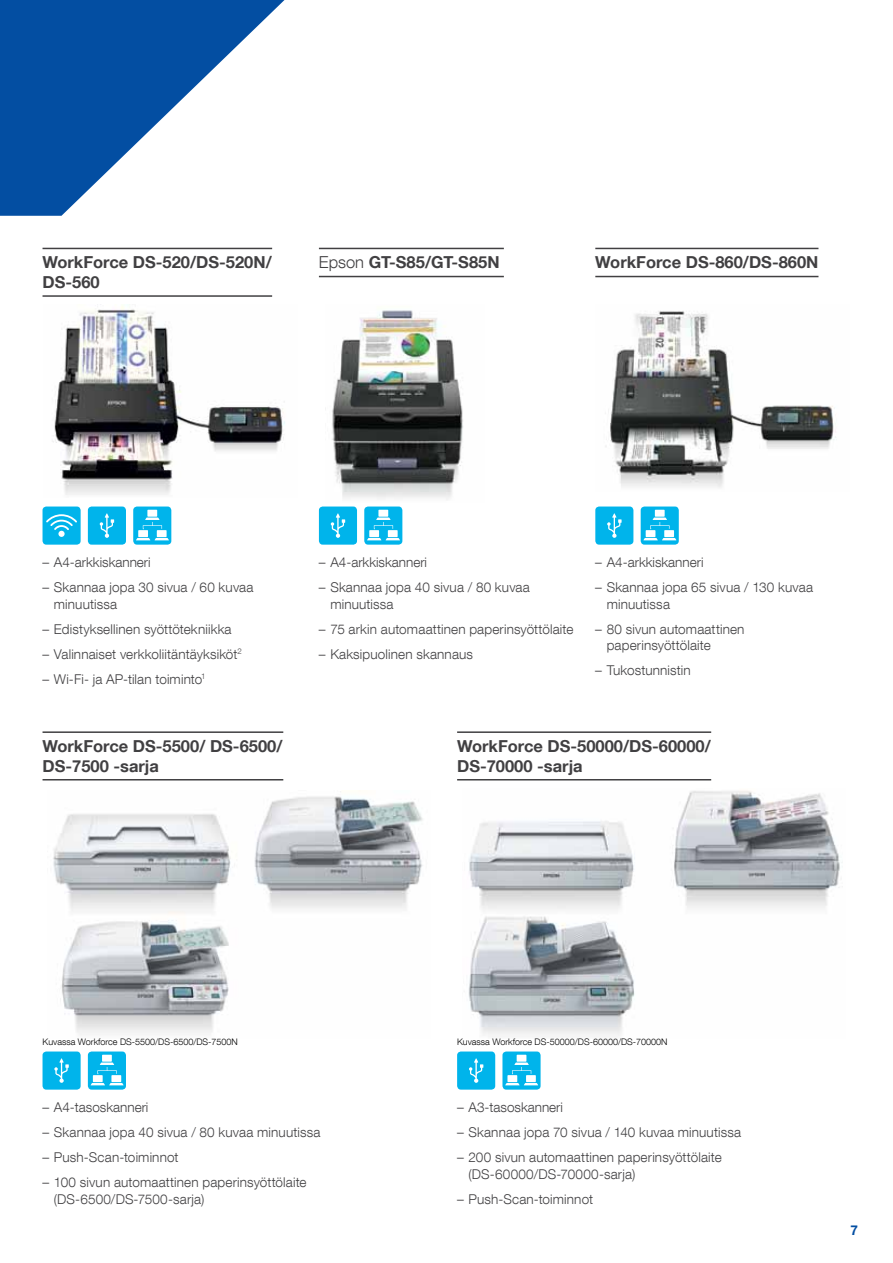
<style>
.page{position:relative;width:893px;height:1263px;background:#fff}
.page>*{position:absolute;margin:0;border:0;box-sizing:border-box;transform-origin:0 0}
.t1{font:700 16.5px/19.5px "Helvetica Neue LT Com";color:#414042}
.t2{font:300 13.5px/16.5px "Helvetica Neue LT Com";letter-spacing:.01em;color:#414042}
.t3{font:700 13.5px "Helvetica Neue LT Com";color:#034ea2}
.t4{font:300 9px "Helvetica Neue LT Com";color:#000}
.s1{font-weight:300}
</style>
<div class="page">
<svg style="left:0;top:0;width:284px;height:216px;fill:#034ea2"></svg>
<hr style="left:43px;top:248px;width:229px;height:1px;background:#414042">
<hr style="left:43px;top:295px;width:229px;height:2px;background:#414042">
<hr style="left:319px;top:248px;width:185px;height:1px;background:#414042">
<hr style="left:319px;top:276px;width:185px;height:1px;background:#414042">
<hr style="left:595px;top:248px;width:223px;height:1px;background:#414042">
<hr style="left:595px;top:276px;width:223px;height:1px;background:#414042">
<img style="left:52px;top:305px;width:233px;height:190px">
<img style="left:325px;top:310px;width:138px;height:190px">
<img style="left:605px;top:311px;width:231px;height:177px">
<div style="left:133px;top:506px;width:38px;height:39px;background:#00b4eb;border-radius:4px"></div>
<div style="left:157px;top:530px;width:10px;height:7px;background:#fff"></div>
<div style="left:138px;top:530px;width:10px;height:7px;background:#fff"></div>
<svg style="left:136px;top:538px;width:33px;height:2px"></svg>
<div style="left:147px;top:510px;width:10px;height:7px;background:#fff"></div>
<svg style="left:143px;top:517px;width:19px;height:12px"></svg>
<div style="left:88px;top:506px;width:38px;height:39px;background:#00b4eb;border-radius:4px"></div>
<svg style="left:100px;top:513px;width:14px;height:25px"></svg>
<div style="left:43px;top:506px;width:38px;height:39px;background:#00b4eb;border-radius:4px"></div>
<div style="left:58px;top:531px;width:7px;height:6px;background:#fff;border-radius:50%"></div>
<svg style="left:46px;top:514px;width:31px;height:16px"></svg>
<div style="left:364px;top:506px;width:38px;height:39px;background:#00b4eb;border-radius:4px"></div>
<div style="left:388px;top:530px;width:10px;height:7px;background:#fff"></div>
<div style="left:369px;top:530px;width:10px;height:7px;background:#fff"></div>
<svg style="left:367px;top:538px;width:33px;height:2px"></svg>
<div style="left:378px;top:510px;width:10px;height:7px;background:#fff"></div>
<svg style="left:374px;top:517px;width:19px;height:12px"></svg>
<div style="left:319px;top:506px;width:38px;height:39px;background:#00b4eb;border-radius:4px"></div>
<svg style="left:331px;top:513px;width:14px;height:25px"></svg>
<div style="left:641px;top:506px;width:38px;height:39px;background:#00b4eb;border-radius:4px"></div>
<div style="left:664px;top:530px;width:10px;height:7px;background:#fff"></div>
<div style="left:646px;top:530px;width:9px;height:7px;background:#fff"></div>
<svg style="left:643px;top:538px;width:33px;height:2px"></svg>
<div style="left:655px;top:510px;width:10px;height:7px;background:#fff"></div>
<svg style="left:650px;top:517px;width:19px;height:12px"></svg>
<div style="left:595px;top:506px;width:38px;height:39px;background:#00b4eb;border-radius:4px"></div>
<svg style="left:607px;top:513px;width:15px;height:25px"></svg>
<hr style="left:43px;top:731px;width:240px;height:2px;background:#414042">
<hr style="left:43px;top:779px;width:240px;height:1px;background:#414042">
<hr style="left:457px;top:731px;width:254px;height:2px;background:#414042">
<hr style="left:457px;top:779px;width:254px;height:1px;background:#414042">
<img style="left:53px;top:791px;width:370px;height:244px">
<img style="left:468px;top:790px;width:375px;height:246px">
<div style="left:88px;top:1051px;width:38px;height:38px;background:#00b4eb;border-radius:4px"></div>
<div style="left:111px;top:1075px;width:10px;height:7px;background:#fff"></div>
<div style="left:93px;top:1075px;width:10px;height:7px;background:#fff"></div>
<svg style="left:91px;top:1083px;width:33px;height:2px"></svg>
<div style="left:102px;top:1055px;width:10px;height:7px;background:#fff"></div>
<svg style="left:97px;top:1062px;width:20px;height:12px"></svg>
<div style="left:43px;top:1051px;width:38px;height:38px;background:#00b4eb;border-radius:4px"></div>
<svg style="left:54px;top:1058px;width:15px;height:25px"></svg>
<div style="left:502px;top:1051px;width:39px;height:38px;background:#00b4eb;border-radius:4px"></div>
<div style="left:526px;top:1075px;width:10px;height:7px;background:#fff"></div>
<div style="left:507px;top:1075px;width:10px;height:7px;background:#fff"></div>
<svg style="left:505px;top:1083px;width:33px;height:2px"></svg>
<div style="left:517px;top:1055px;width:9px;height:7px;background:#fff"></div>
<svg style="left:512px;top:1062px;width:19px;height:12px"></svg>
<div style="left:457px;top:1051px;width:38px;height:38px;background:#00b4eb;border-radius:4px"></div>
<svg style="left:469px;top:1058px;width:14px;height:25px"></svg>
<p class="t1" style="left:43px;top:252px;width:231px">WorkForce DS-520/DS-520N/<br>DS-560</p>
<p class="t1" style="left:319px;top:252px;width:182px"><span class="s1">Epson</span> GT-S85/GT-S85N</p>
<p class="t1" style="left:595px;top:252px;width:225px">WorkForce DS-860/DS-860N</p>
<p class="t2" style="left:43px;top:554px;width:110px">– A4-arkkiskanneri</p>
<p class="t2" style="left:54px;top:579px;width:201px;text-indent:-11px">– Skannaa jopa 30 sivua / 60 kuvaa minuutissa</p>
<p class="t2" style="left:43px;top:620px;width:191px">– Edistyksellinen syöttötekniikka</p>
<p class="t2" style="left:43px;top:645px;width:201px">– Valinnaiset verkkoliitäntäyksiköt<sup>2</sup></p>
<p class="t2" style="left:43px;top:670px;width:165px">– Wi-Fi- ja AP-tilan toiminto<sup>1</sup></p>
<p class="t2" style="left:319px;top:554px;width:110px">– A4-arkkiskanneri</p>
<p class="t2" style="left:330px;top:579px;width:201px;text-indent:-11px">– Skannaa jopa 40 sivua / 80 kuvaa minuutissa</p>
<p class="t2" style="left:319px;top:620px;width:256px">– 75 arkin automaattinen paperinsyöttölaite</p>
<p class="t2" style="left:319px;top:645px;width:156px">– Kaksipuolinen skannaus</p>
<p class="t2" style="left:595px;top:554px;width:110px">– A4-arkkiskanneri</p>
<p class="t2" style="left:607px;top:579px;width:208px;text-indent:-11px">– Skannaa jopa 65 sivua / 130 kuvaa minuutissa</p>
<p class="t2" style="left:607px;top:620px;width:139px;text-indent:-11px">– 80 sivun automaattinen paperinsyöttölaite</p>
<p class="t2" style="left:595px;top:662px;width:97px">– Tukostunnistin</p>
<p class="t1" style="left:43px;top:736px;width:241px">WorkForce DS-5500/ DS-6500/<br>DS-7500 -sarja</p>
<p class="t1" style="left:457px;top:736px;width:255px">WorkForce DS-50000/DS-60000/<br>DS-70000 -sarja</p>
<p class="t4" style="left:43px;top:1036px;width:197px">Kuvassa Workforce DS-5500/DS-6500/DS-7500N</p>
<p class="t4" style="left:457px;top:1036px;width:212px">Kuvassa Workforce DS-50000/DS-60000/DS-70000N</p>
<p class="t2" style="left:43px;top:1099px;width:107px">– A4-tasoskanneri</p>
<p class="t2" style="left:43px;top:1124px;width:279px">– Skannaa jopa 40 sivua / 80 kuvaa minuutissa</p>
<p class="t2" style="left:43px;top:1149px;width:138px">– Push-Scan-toiminnot</p>
<p class="t2" style="left:54px;top:1174px;width:254px;text-indent:-11px">– 100 sivun automaattinen paperinsyöttölaite (DS-6500/DS-7500-sarja)</p>
<p class="t2" style="left:457px;top:1099px;width:107px">– A3-tasoskanneri</p>
<p class="t2" style="left:457px;top:1124px;width:285px">– Skannaa jopa 70 sivua / 140 kuvaa minuutissa</p>
<p class="t2" style="left:468px;top:1149px;width:255px;text-indent:-11px">– 200 sivun automaattinen paperinsyöttölaite (DS-60000/DS-70000-sarja)</p>
<p class="t2" style="left:457px;top:1190px;width:138px">– Push-Scan-toiminnot</p>
<p class="t3" style="left:850px;top:1222px;width:9px">7</p>
</div>
